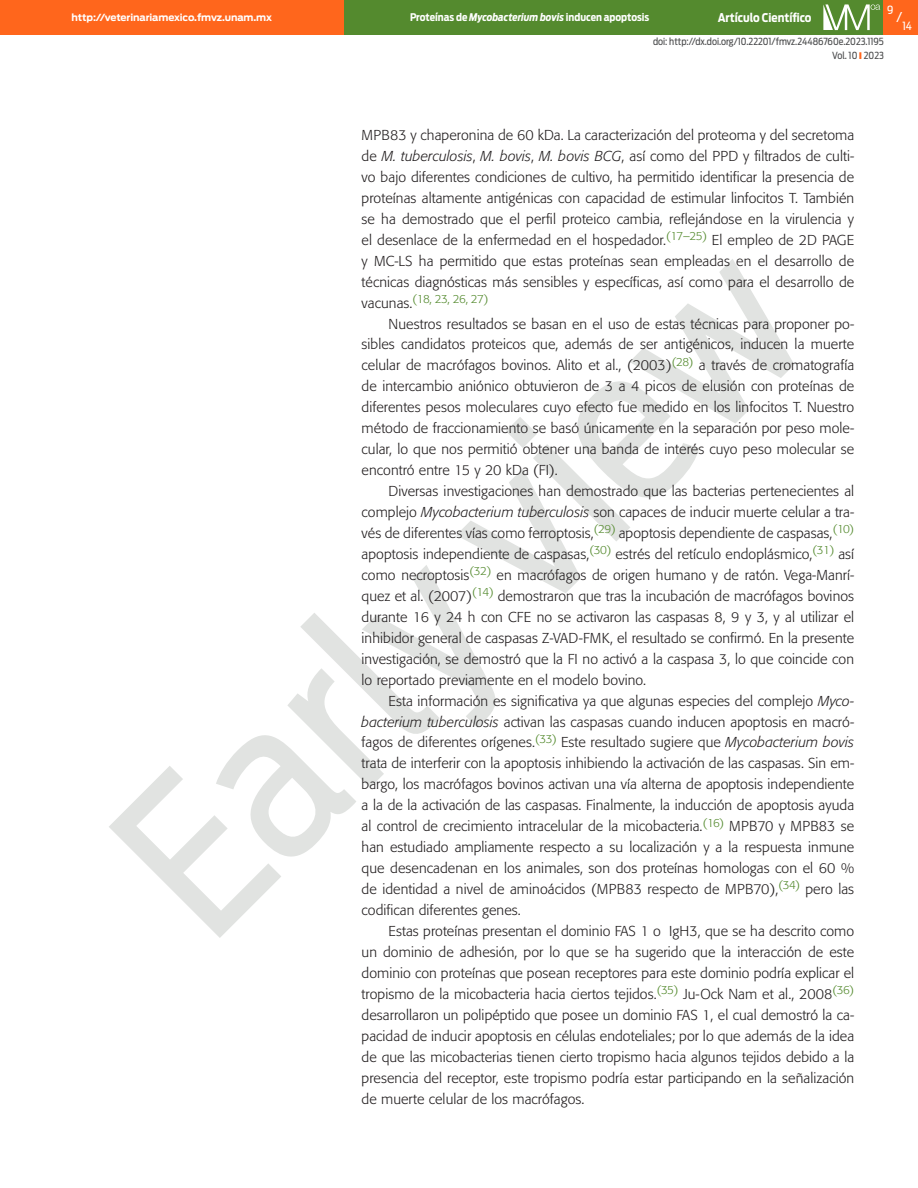
<style>
.page{position:relative;width:918px;height:1188px;background:#fff}
.page>*{position:absolute;margin:0;border:0;box-sizing:border-box;transform-origin:0 0}
._04_texto_2a{font:300 14.25px/21px "Formata";letter-spacing:.005em;color:#231f20;text-align:justify}
._04_texto_1a{font:300 14.25px/21px "Formata";letter-spacing:.005em;color:#231f20;text-align:justify}
.t1{font:13.5px "Antenna Cond";color:#fff}
.t2{font:700 12px "Antenna Cond";color:#fff}
._04_texto_1a-2{font:300 11.7px "Formata";letter-spacing:-.045em;color:#548a2e}
.t3{font:11.25px "Antenna Cond";color:#fff}
.t4{font:700 10.5px "Antenna Cond";color:#fff}
.t5{font:9.75px/13.8px "Antenna Cond";color:#4b4c4d;text-align:right}
.t6{font:700 9.75px "Antenna";letter-spacing:-.01em;color:#fff}
.s1{font-style:italic}
.s2{font-size:14.25px;color:#231f20}
</style>
<div class="page">
<div style="left:344px;top:0;width:543px;height:34px;background:#548a2e"></div>
<svg style="left:823px;top:4px;width:57px;height:26px"></svg>
<div style="left:884px;top:0;width:34px;height:34px;background:#ff661c"></div>
<div style="left:0;top:0;width:344px;height:34px;background:#ff661c"></div>
<svg style="left:109px;top:259px;width:685px;height:679px"></svg>
<p class="t6" style="left:72px;top:12px;width:202px">http://veterinariamexico.fmvz.unam.mx</p>
<p class="t3" style="left:887px;top:3px;width:8px">9</p>
<p class="t4" style="left:410px;top:11px;width:241px">Proteínas de <span class="s1">Mycobacterium bovis</span> inducen apoptosis</p>
<p class="t2" style="left:718px;top:10px;width:95px">Artículo Científico</p>
<p class="t5" style="left:653px;top:35px;width:232px">doi: http://dx.doi.org/10.22201/fmvz.24486760e.2023.1195<br>Vol. 10 2023</p>
<p class="t1" style="left:897px;top:9px;width:7px">/</p>
<p class="t3" style="left:902px;top:19px;width:11px">14</p>
<p class="_04_texto_1a" style="left:362px;top:125px;width:494px">MPB83 y chaperonina de 60 kDa. La caracterización del proteoma y del secretoma de <span class="s1">M. tuberculosis</span>, <span class="s1">M. bovis</span>, <span class="s1">M. bovis BCG</span>, así como del PPD y filtrados de culti&shy;vo bajo diferentes condiciones de cultivo, ha permitido identificar la presencia de proteínas altamente antigénicas con capacidad de estimular linfocitos T. También se ha demostrado que el perfil proteico cambia, reflejándose en la virulencia y el desenlace de la enfermedad en el hospedador.<sup>(17–25)</sup> El empleo de 2D PAGE y MC-LS ha permitido que estas proteínas sean empleadas en el desarrollo de técnicas diagnósticas más sensibles y específicas, así como para el desarrollo de</p>
<p class="_04_texto_1a-2" style="left:362px;top:292px;width:128px"><span class="s2">vacunas.</span>(18, 23, 26, 27)</p>
<p class="_04_texto_2a" style="left:362px;top:313px;width:494px;text-indent:27px">Nuestros resultados se basan en el uso de estas técnicas para proponer po&shy;sibles candidatos proteicos que, además de ser antigénicos, inducen la muerte celular de macrófagos bovinos. Alito et al., (2003)<sup>(28)</sup> a través de cromatografía de intercambio aniónico obtuvieron de 3 a 4 picos de elusión con proteínas de diferentes pesos moleculares cuyo efecto fue medido en los linfocitos T. Nuestro método de fraccionamiento se basó únicamente en la separación por peso mole&shy;cular, lo que nos permitió obtener una banda de interés cuyo peso molecular se encontró entre 15 y 20 kDa (FI).</p>
<p class="_04_texto_2a" style="left:362px;top:481px;width:494px;text-indent:27px">Diversas investigaciones han demostrado que las bacterias pertenecientes al complejo <span class="s1">Mycobacterium tuberculosis</span> son capaces de inducir muerte celular a tra&shy;vés de diferentes vías como ferroptosis,<sup>(29)</sup> apoptosis dependiente de caspasas,<sup>(10) </sup>apoptosis independiente de caspasas,<sup>(30)</sup> estrés del retículo endoplásmico,<sup>(31)</sup> así como necroptosis<sup>(32)</sup> en macrófagos de origen humano y de ratón. Vega-Manrí&shy;quez et al. (2007)<sup>(14)</sup> demostraron que tras la incubación de macrófagos bovinos durante 16 y 24 h con CFE no se activaron las caspasas 8, 9 y 3, y al utilizar el inhibidor general de caspasas Z-VAD-FMK, el resultado se confirmó. En la presente investigación, se demostró que la FI no activó a la caspasa 3, lo que coincide con lo reportado previamente en el modelo bovino.</p>
<p class="_04_texto_2a" style="left:362px;top:690px;width:494px;text-indent:27px">Esta información es significativa ya que algunas especies del complejo <span class="s1">Myco&shy;bacterium tuberculosis</span> activan las caspasas cuando inducen apoptosis en macró&shy;fagos de diferentes orígenes.<sup>(33)</sup> Este resultado sugiere que <span class="s1">Mycobacterium bovis </span>trata de interferir con la apoptosis inhibiendo la activación de las caspasas. Sin em&shy;bargo, los macrófagos bovinos activan una vía alterna de apoptosis independiente a la de la activación de las caspasas. Finalmente, la inducción de apoptosis ayuda al control de crecimiento intracelular de la micobacteria.<sup>(16)</sup> MPB70 y MPB83 se han estudiado ampliamente respecto a su localización y a la respuesta inmune que desencadenan en los animales, son dos proteínas homologas con el 60 % de identidad a nivel de aminoácidos (MPB83 respecto de MPB70),<sup>(34)</sup> pero las codifican diferentes genes.</p>
<p class="_04_texto_2a" style="left:362px;top:921px;width:494px;text-indent:27px">Estas proteínas presentan el dominio FAS 1 o βIgH3, que se ha descrito como un dominio de adhesión, por lo que se ha sugerido que la interacción de este dominio con proteínas que posean receptores para este dominio podría explicar el tropismo de la micobacteria hacia ciertos tejidos.<sup>(35)</sup> Ju-Ock Nam et al., 2008<sup>(36) </sup>desarrollaron un polipéptido que posee un dominio FAS 1, el cual demostró la ca&shy;pacidad de inducir apoptosis en células endoteliales; por lo que además de la idea de que las micobacterias tienen cierto tropismo hacia algunos tejidos debido a la presencia del receptor, este tropismo podría estar participando en la señalización de muerte celular de los macrófagos.</p>
</div>
